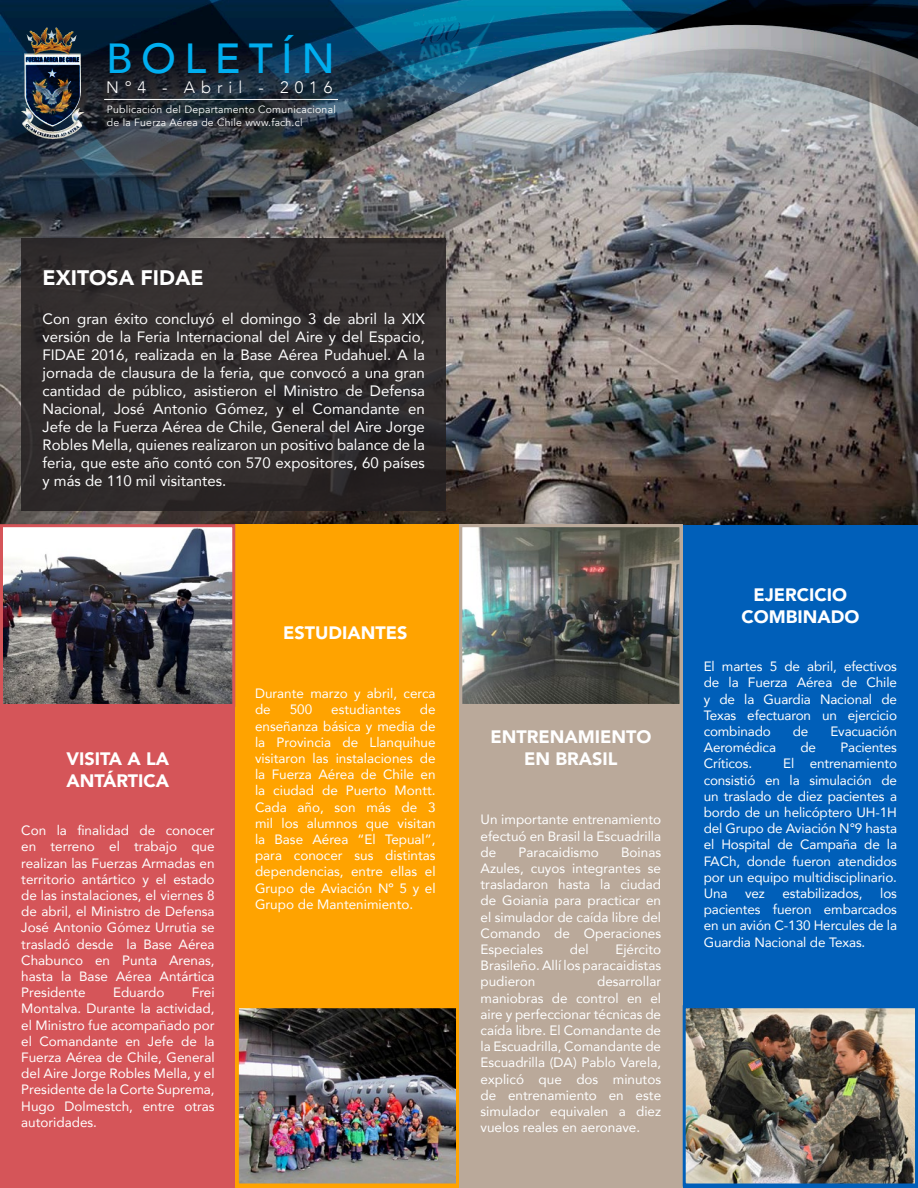
<style>
.page{position:relative;width:918px;height:1188px;background:#fff}
.page>*{position:absolute;margin:0;border:0;box-sizing:border-box;transform-origin:0 0}
.t1{font:500 42px "Avenir";letter-spacing:.2em;color:#00aeef}
.t2{font:900 21px "Avenir";color:#fff}
.t3{font:900 18px/21.6px "Avenir";color:#fff;text-align:center}
.t4{font:300 16.5px "Avenir";letter-spacing:.36em;color:#fff}
.t5{font:15px/18px "Avenir";color:#fff;text-align:justify}
.t6{font:13.5px/16.2px "Avenir";color:#fff;text-align:justify}
.t7{font:10.5px/12.6px "Avenir";letter-spacing:.02em;color:#fff}
</style>
<div class="page">
<div style="left:683px;top:524px;width:235px;height:664px;background:#005fb9"></div>
<img style="left:0;top:344px;width:918px;height:180px">
<div style="left:0;top:584px;width:235px;height:604px;background:#d55559"></div>
<div style="left:459px;top:524px;width:224px;height:664px;background:#baa99a"></div>
<div style="left:235px;top:524px;width:224px;height:664px;background:#ffa300"></div>
<img style="left:0;top:0;width:918px;height:344px">
<img style="left:313px;top:0;width:214px;height:139px">
<img style="left:21px;top:28px;width:36px;height:95px">
<hr style="left:104px;top:99px;width:234px;height:1px;background:#fff">
<div style="left:21px;top:239px;width:425px;height:272px;background:linear-gradient(to right,#322e2e,#2f2b2b)"></div>
<img style="left:4px;top:528px;width:227px;height:175px">
<div style="left:0;top:524px;width:235px;height:183px;border:3px solid #d55559"></div>
<img style="left:240px;top:1009px;width:215px;height:173px">
<div style="left:236px;top:1005px;width:223px;height:181px;border:3px solid #ffa300"></div>
<img style="left:463px;top:528px;width:215px;height:175px">
<div style="left:459px;top:524px;width:223px;height:183px;border:3px solid #baa99a"></div>
<img style="left:687px;top:1009px;width:227px;height:173px">
<div style="left:683px;top:1005px;width:235px;height:181px;border:3px solid #005fb9"></div>
<p class="t1" style="left:106px;top:22px;width:230px">BOLETÍN</p>
<p class="t4" style="left:106px;top:78px;width:228px">Nº4 - Abril - 2016</p>
<p class="t7" style="left:107px;top:104px;width:230px">Publicación del Departamento Comunicacional de la Fuerza Aérea de Chile www.fach.cl</p>
<p class="t2" style="left:43px;top:259px;width:163px">EXITOSA FIDAE</p>
<p class="t5" style="left:43px;top:310px;width:384px">Con gran éxito concluyó el domingo 3 de abril la XIX versión de la Feria Internacional del Aire y del Espacio, FIDAE 2016, realizada en la Base Aérea Pudahuel. A la jornada de clausura de la feria, que convocó a una gran cantidad de público, asistieron el Ministro de Defensa Nacional, José Antonio Gómez, y el Comandante en Jefe de la Fuerza Aérea de Chile, General del Aire Jorge Robles Mella, quienes realizaron un positivo balance de la feria, que este año contó con 570 expositores, 60 países y más de 110 mil visitantes.</p>
<p class="t3" style="left:67px;top:747px;width:104px;text-align:left">VISITA A LA<br>ANTÁRTICA</p>
<p class="t6" style="left:21px;top:822px;width:195px">Con la finalidad de conocer en terreno el trabajo que realizan las Fuerzas Armadas en territorio antártico y el estado de las instalaciones, el viernes 8 de abril, el Ministro de Defensa José Antonio Gómez Urrutia se trasladó desde la Base Aérea Chabunco en Punta Arenas, hasta la Base Aérea Antártica Presidente</p>
<p class="t6" style="left:113px;top:984px;width:53px">Eduardo</p>
<p class="t6" style="left:21px;top:984px;width:195px;text-indent:171px">Frei Montalva. Durante la actividad, el Ministro fue acompañado por el Comandante en Jefe de la Fuerza Aérea de Chile, General del Aire Jorge Robles Mella, y el Presidente de la Corte Suprema, Hugo Dolmestch, entre otras autoridades.</p>
<p class="t3" style="left:283px;top:621px;width:126px">ESTUDIANTES</p>
<p class="t6" style="left:255px;top:685px;width:182px">Durante marzo y abril, cerca de</p>
<p class="t6" style="left:255px;top:701px;width:182px;text-indent:165px">de enseñanza básica y media de la Provincia de Llanquihue visitaron las instalaciones de la Fuerza Aérea de Chile en la ciudad de Puerto Montt.<br>Cada año, son más de 3 mil los alumnos que visitan la Base Aérea “El Tepual”, para conocer sus distintas dependencias, entre ellas el Grupo de Aviación Nº 5 y el Grupo de Mantenimiento.</p>
<p class="t6" style="left:290px;top:701px;width:24px">500</p>
<p class="t6" style="left:331px;top:701px;width:71px">estudiantes</p>
<p class="t3" style="left:490px;top:726px;width:162px">ENTRENAMIENTO<br>EN BRASIL</p>
<p class="t6" style="left:481px;top:811px;width:182px">Un importante entrenamiento efectuó en Brasil la Escuadrilla de</p>
<p class="t6" style="left:519px;top:844px;width:82px">Paracaidismo</p>
<p class="t6" style="left:481px;top:844px;width:182px;text-indent:141px">Boinas Azules, cuyos integrantes se trasladaron hasta la ciudad de Goiania para practicar en el simulador de caída libre del Comando de Operaciones Especiales</p>
<p class="t6" style="left:570px;top:941px;width:20px">del</p>
<p class="t6" style="left:481px;top:941px;width:182px;text-indent:135px">Ejército Brasileño. Allí los paracaidistas pudieron</p>
<p class="t6" style="left:481px;top:973px;width:182px;text-indent:117px">desarrollar maniobras de control en el aire y perfeccionar técnicas de caída libre. El Comandante de la Escuadrilla, Comandante de Escuadrilla (DA) Pablo Varela, explicó que dos minutos de entrenamiento en este simulador equivalen a diez vuelos reales en aeronave.</p>
<p class="t3" style="left:741px;top:583px;width:119px">EJERCICIO<br>COMBINADO</p>
<p class="t6" style="left:704px;top:658px;width:195px">El martes 5 de abril, efectivos de la Fuerza Aérea de Chile y de la Guardia Nacional de Texas efectuaron un ejercicio combinado</p>
<p class="t6" style="left:793px;top:723px;width:17px">de</p>
<p class="t6" style="left:830px;top:723px;width:68px">Evacuación</p>
<p class="t6" style="left:704px;top:739px;width:74px">Aeromédica</p>
<p class="t6" style="left:800px;top:739px;width:17px">de</p>
<p class="t6" style="left:840px;top:739px;width:58px">Pacientes</p>
<p class="t6" style="left:704px;top:755px;width:50px">Críticos.</p>
<p class="t6" style="left:704px;top:755px;width:195px;text-indent:80px">El entrenamiento consistió en la simulación de un traslado de diez pacientes a bordo de un helicóptero UH-1H del Grupo de Aviación N°9 hasta el Hospital de Campaña de la FACh, donde fueron atendidos por un equipo multidisciplinario.<br>Una</p>
<p class="t6" style="left:704px;top:885px;width:195px;text-indent:177px">los pacientes fueron embarcados en un avión C-130 Hercules de la Guardia Nacional de Texas.</p>
<p class="t6" style="left:745px;top:885px;width:21px">vez</p>
<p class="t6" style="left:783px;top:885px;width:82px">estabilizados,</p>
</div>
